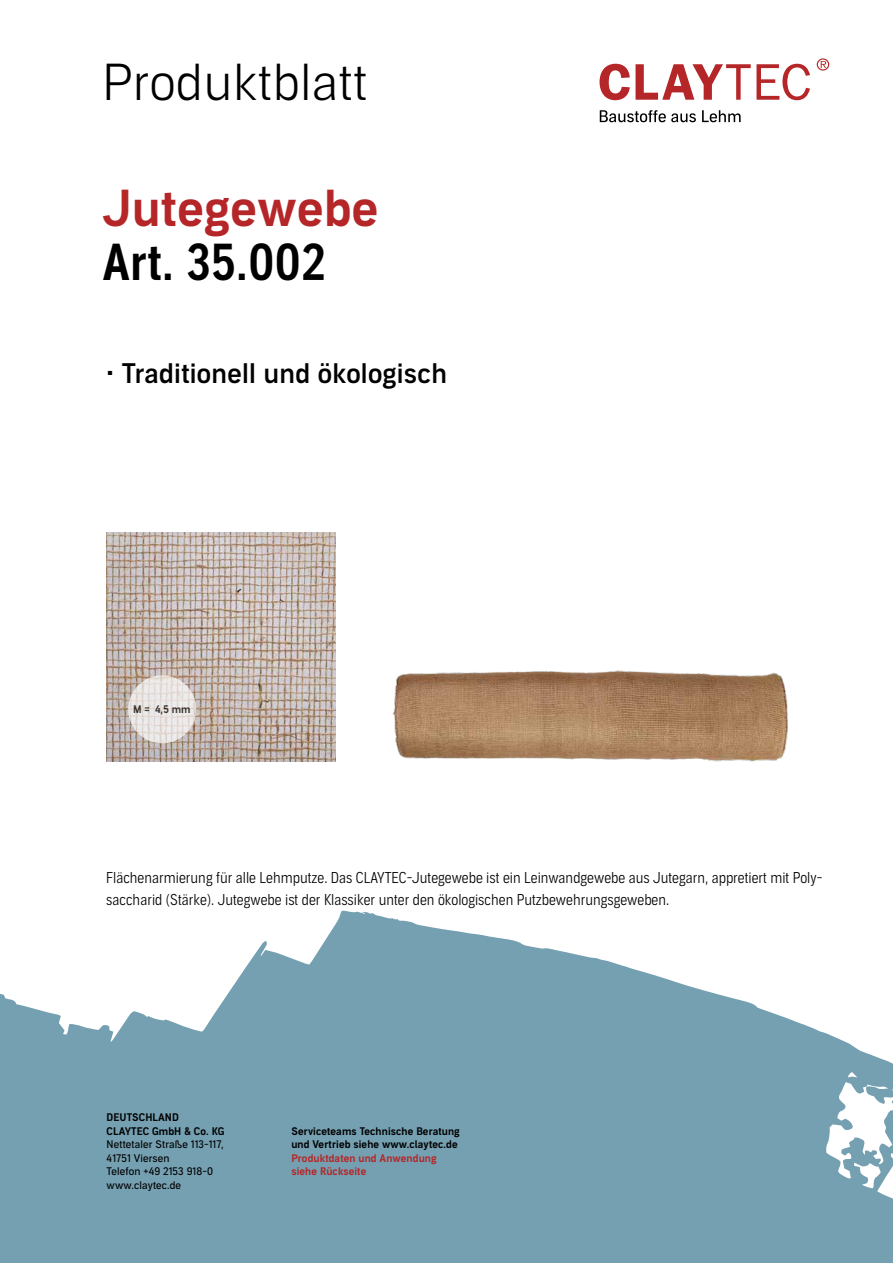
<style>
.page{position:relative;width:893px;height:1263px;background:#fff}
.page>*{position:absolute;margin:0;border:0;box-sizing:border-box;transform-origin:0 0}
.t1{font:300 49.5px "Aago";letter-spacing:.01em;color:#000}
.t2{font:49.5px "Aago Sm";letter-spacing:.01em;color:#b52628}
.t3{font:49.5px "Aago Condensed Sm";letter-spacing:.01em;color:#000}
.t4{font:500 27px "Aago";letter-spacing:.01em;color:#000}
.t5{font:300 15px/22.5px "Aago Condensed";color:#000}
.t6{font:10.5px/13.5px "Aago Sm";letter-spacing:.01em;color:#000}
.t7{font:10.5px/13.5px "Aago";letter-spacing:.01em;color:#000}
.t8{font:10.5px/13.5px "Aago Sm";letter-spacing:.01em;color:#b52628}
</style>
<div class="page">
<svg style="left:0;top:910px;width:893px;height:353px;fill:#75a0b1"></svg>
<img style="left:106px;top:533px;width:230px;height:228px">
<svg style="left:599px;top:64px;width:211px;height:36px"></svg>
<svg style="left:817px;top:58px;width:12px;height:13px"></svg>
<svg style="left:600px;top:110px;width:141px;height:12px"></svg>
<svg style="left:128px;top:675px;width:68px;height:68px;background:#e7e2df"></svg>
<img style="left:393px;top:670px;width:395px;height:92px">
<h1 class="t1" style="left:102px;top:54px;width:267px">Produktblatt</h1>
<h1 class="t2" style="left:102px;top:179px;width:277px">Jutegewebe</h1>
<h1 class="t3" style="left:102px;top:234px;width:225px">Art. 35.002</h1>
<h2 class="t4" style="left:106px;top:358px;width:342px">• Traditionell und ökologisch</h2>
<p class="t6" style="left:133px;top:703px;width:59px">M = 4,5 mm</p>
<p class="t5" style="left:106px;top:867px;width:718px">Flächenarmierung für alle Lehmputze. Das CLAYTEC-Jutegewebe ist ein Leinwandgewebe aus Jutegarn, appretiert mit Poly&shy;saccharid (Stärke). Jutegwebe ist der Klassiker unter den ökologischen Putzbewehrungsgeweben.</p>
<p class="t6" style="left:107px;top:1111px;width:119px">DEUTSCHLAND<br>CLAYTEC GmbH &amp; Co. KG</p>
<p class="t7" style="left:107px;top:1138px;width:119px">Nettetaler Straße 113-117,<br>41751 Viersen<br>Telefon +49 2153 918-0 www.claytec.de</p>
<p class="t6" style="left:291px;top:1125px;width:170px">Serviceteams Technische Beratung und Vertrieb siehe www.claytec.de</p>
<p class="t8" style="left:291px;top:1152px;width:147px">Produktdaten und Anwendung siehe Rückseite</p>
</div>
